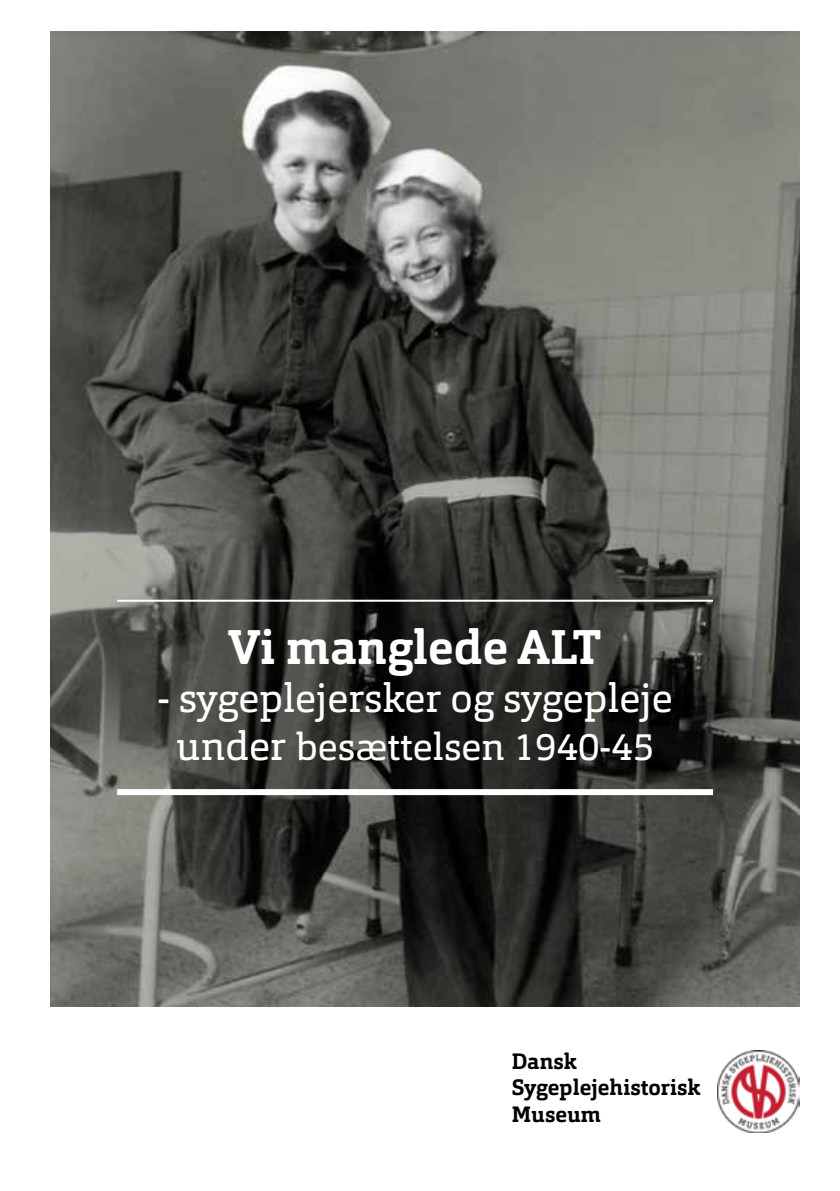
<style>
.page{position:relative;width:840px;height:1191px;background:#fff}
.page>*{position:absolute;margin:0;border:0;box-sizing:border-box;transform-origin:0 0}
.t1{font:700 48px "Orgon Slab";color:#fff}
.t2{font:40px "Orgon Slab";color:#fff}
.t3{font:38px "Orgon Slab";color:#fff}
.t4{font:700 22px/26.4px "Orgon Slab";color:#000}
.s1{font-size:40px}
</style>
<div class="page">
<img style="left:50px;top:31px;width:749px;height:975px">
<img style="left:717px;top:1051px;width:82px;height:81px">
<hr style="left:117px;top:599px;width:595px;height:2px;background:#fff">
<div style="left:117px;top:789px;width:595px;height:6px;background:#fff"></div>
<h1 class="t1" style="left:228px;top:616px;width:375px">Vi manglede ALT</h1>
<h2 class="t2" style="left:157px;top:672px;width:516px">- sygeplejersker og sygepleje</h2>
<h3 class="t3" style="left:176px;top:722px;width:479px"><span class="s1">under</span> besættelsen 1940-45</h3>
<p class="t4" style="left:511px;top:1048px;width:190px">Dansk<br>Sygeplejehistorisk<br>Museum</p>
</div>
